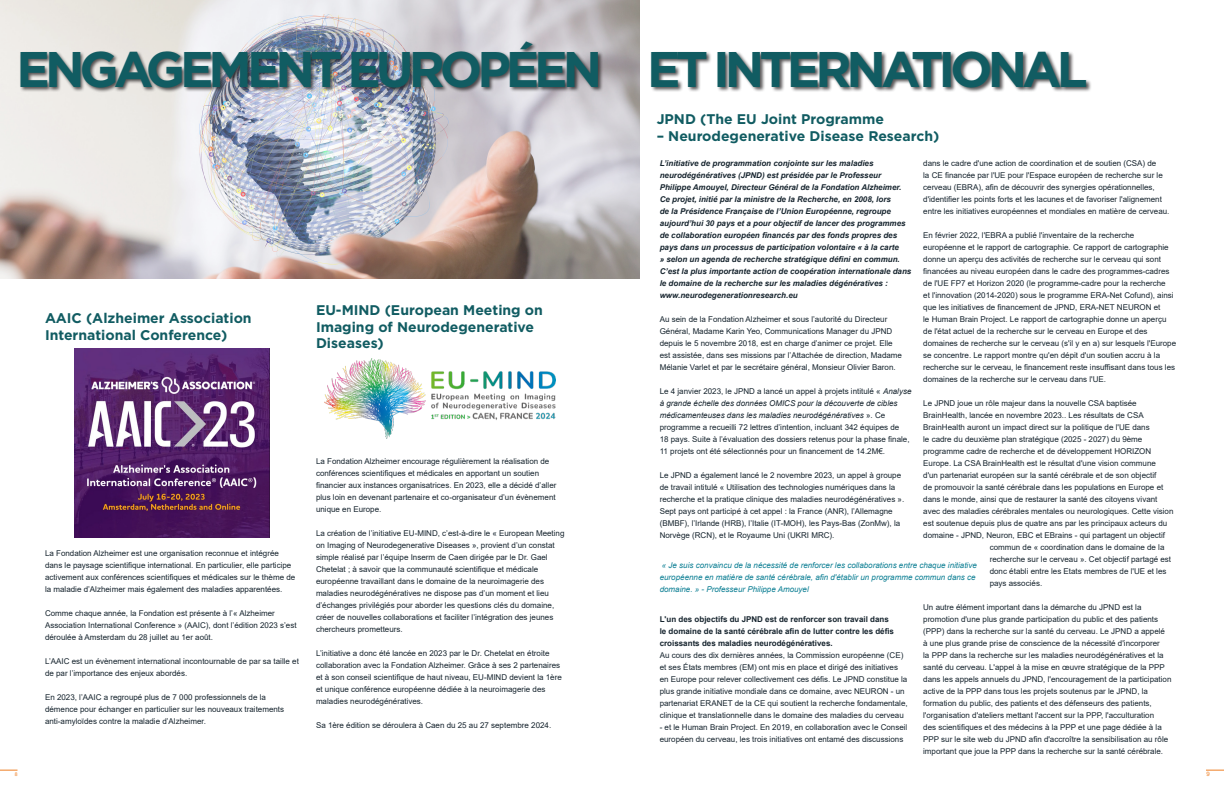
<style>
.page{position:relative;width:1224px;height:792px;background:#fff}
.page>*{position:absolute;margin:0;border:0;box-sizing:border-box;transform-origin:0 0}
.t1{font:700 50px "Gotham";letter-spacing:-.1em;color:#115c62}
.t2{font:700 14px/16.8px "Gotham";color:#115c62}
.Body_Text{font:8px/12px "Arial";color:#16242e}
.Body_Text-2{font:italic 700 8px/12px "Arial";color:#16242e}
.Body_Text-3{font:italic 8px/12px "Arial";color:#0b7e93}
.Body_Text-4{font:700 8px/12px "Arial";color:#16242e}
.t3{font:6px "Arial";color:#ee7e23}
.t4{font:5px "Arial";color:#ee7e23}
.s1{font-style:italic}
</style>
<div class="page">
<img style="left:0;top:0;width:640px;height:278px">
<img style="left:75px;top:348px;width:194px;height:189px">
<img style="left:325px;top:358px;width:231px;height:80px">
<svg style="left:0;top:770px;width:18px;height:1px"></svg>
<svg style="left:1206px;top:770px;width:18px;height:1px"></svg>
<div style="left:20px;top:41px;width:1072px;height:52px;background:#231f20;opacity:.75"></div>
<p class="t1" style="left:16px;top:36px;width:1073px">ENGAGEMENT EUROPÉEN ET INTERNATIONAL</p>
<p class="t2" style="left:45px;top:310px;width:208px">AAIC (Alzheimer Association</p>
<p class="t2" style="left:45px;top:327px;width:184px">International Conference)</p>
<p class="t2" style="left:316px;top:301px;width:228px">EU-MIND (European Meeting on<br>Imaging of Neurodegenerative<br>Diseases)</p>
<p class="Body_Text" style="left:45px;top:547px;width:252px">La Fondation Alzheimer est une organisation reconnue et intégrée dans le paysage scientifique international. En particulier, elle participe activement aux conférences scientifiques et médicales sur le thème de la maladie d’Alzheimer mais également des maladies apparentées.</p>
<p class="Body_Text" style="left:45px;top:607px;width:253px">Comme chaque année, la Fondation est présente à l’« Alzheimer<br>Association International Conference » (AAIC), dont l’édition 2023 s’est déroulée à Amsterdam du 28 juillet au 1er août.</p>
<p class="Body_Text" style="left:45px;top:655px;width:255px">L’AAIC est un évènement international incontournable de par sa taille et de par l’importance des enjeux abordés.</p>
<p class="Body_Text" style="left:45px;top:691px;width:241px">En 2023, l’AAIC a regroupé plus de 7 000 professionnels de la démence pour échanger en particulier sur les nouveaux traitements anti-amyloïdes contre la maladie d’Alzheimer.</p>
<p class="Body_Text" style="left:316px;top:455px;width:242px">La Fondation Alzheimer encourage régulièrement la réalisation de conférences scientifiques et médicales en apportant un soutien financier aux instances organisatrices. En 2023, elle a décidé d’aller plus loin en devenant partenaire et co-organisateur d’un évènement unique en Europe.</p>
<p class="Body_Text" style="left:316px;top:527px;width:250px">La création de l’initiative EU-MIND, c’est-à-dire le « European Meeting on Imaging of Neurodegenerative Diseases », provient d’un constat simple réalisé par l’équipe Inserm de Caen dirigée par le Dr. Gael Chetelat ; à savoir que la communauté scientifique et médicale européenne travaillant dans le domaine de la neuroimagerie des maladies neurodégénératives ne dispose pas d’un moment et lieu d’échanges privilégiés pour aborder les questions clés du domaine, créer de nouvelles collaborations et faciliter l’intégration des jeunes chercheurs prometteurs.</p>
<p class="Body_Text" style="left:316px;top:647px;width:247px">L’initiative a donc été lancée en 2023 par le Dr. Chetelat en étroite collaboration avec la Fondation Alzheimer. Grâce à ses 2 partenaires et à son conseil scientifique de haut niveau, EU-MIND devient la 1ère et unique conférence européenne dédiée à la neuroimagerie des maladies neurodégénératives.</p>
<p class="Body_Text" style="left:316px;top:719px;width:237px">Sa 1ère édition se déroulera à Caen du 25 au 27 septembre 2024.</p>
<p class="t2" style="left:657px;top:111px;width:229px">JPND (The EU Joint Programme</p>
<p class="t2" style="left:657px;top:127px;width:284px">– Neurodegenerative Disease Research)</p>
<p class="Body_Text" style="left:923px;top:157px;width:248px">dans le cadre d'une action de coordination et de soutien (CSA) de<br>la CE financée par l'UE pour l'Espace européen de recherche sur le cerveau (EBRA), afin de découvrir des synergies opérationnelles, d'identifier les points forts et les lacunes et de favoriser l'alignement entre les initiatives européennes et mondiales en matière de cerveau.</p>
<p class="Body_Text" style="left:923px;top:229px;width:254px">En février 2022, l'EBRA a publié l'inventaire de la recherche européenne et le rapport de cartographie. Ce rapport de cartographie donne un aperçu des activités de recherche sur le cerveau qui sont financées au niveau européen dans le cadre des programmes-cadres de l'UE FP7 et Horizon 2020 (le programme-cadre pour la recherche<br>et l'innovation (2014-2020) sous le programme ERA-Net Cofund), ainsi que les initiatives de financement de JPND, ERA-NET NEURON et<br>le Human Brain Project. Le rapport de cartographie donne un aperçu de l'état actuel de la recherche sur le cerveau en Europe et des domaines de recherche sur le cerveau (s'il y en a) sur lesquels l'Europe se concentre. Le rapport montre qu'en dépit d'un soutien accru à la recherche sur le cerveau, le financement reste insuffisant dans tous les domaines de la recherche sur le cerveau dans l'UE.</p>
<p class="Body_Text" style="left:923px;top:397px;width:215px">Le JPND joue un rôle majeur dans la nouvelle CSA baptisée</p>
<p class="Body_Text" style="left:923px;top:409px;width:222px">BrainHealth, lancée en novembre 2023.. Les résultats de CSA</p>
<p class="Body_Text" style="left:923px;top:421px;width:228px">BrainHealth auront un impact direct sur la politique de l'UE dans</p>
<p class="Body_Text" style="left:923px;top:433px;width:221px">le cadre du deuxième plan stratégique (2025 - 2027) du 9ème</p>
<p class="Body_Text" style="left:923px;top:445px;width:230px">programme cadre de recherche et de développement HORIZON</p>
<p class="Body_Text" style="left:923px;top:457px;width:234px">Europe. La CSA BrainHealth est le résultat d'une vision commune</p>
<p class="Body_Text" style="left:923px;top:469px;width:235px">d'un partenariat européen sur la santé cérébrale et de son objectif</p>
<p class="Body_Text" style="left:923px;top:481px;width:242px">de promouvoir la santé cérébrale dans les populations en Europe et</p>
<p class="Body_Text" style="left:923px;top:493px;width:236px">dans le monde, ainsi que de restaurer la santé des citoyens vivant</p>
<p class="Body_Text" style="left:923px;top:505px;width:252px">avec des maladies cérébrales mentales ou neurologiques. Cette vision</p>
<p class="Body_Text" style="left:923px;top:517px;width:246px">est soutenue depuis plus de quatre ans par les principaux acteurs du</p>
<p class="Body_Text" style="left:923px;top:529px;width:243px">domaine - JPND, Neuron, EBC et EBrains - qui partagent un objectif</p>
<p class="Body_Text" style="left:990px;top:541px;width:176px">commun de « coordination dans le domaine de la</p>
<p class="Body_Text" style="left:990px;top:553px;width:183px">recherche sur le cerveau ». Cet objectif partagé est</p>
<p class="Body_Text" style="left:990px;top:565px;width:178px">donc établi entre les Etats membres de l'UE et les</p>
<p class="Body_Text" style="left:990px;top:577px;width:54px">pays associés.</p>
<p class="Body_Text" style="left:923px;top:601px;width:250px">Un autre élément important dans la démarche du JPND est la promotion d'une plus grande participation du public et des patients (PPP) dans la recherche sur la santé du cerveau. Le JPND a appelé à une plus grande prise de conscience de la nécessité d'incorporer<br>la PPP dans la recherche sur les maladies neurodégénératives et la santé du cerveau. L'appel à la mise en œuvre stratégique de la PPP dans les appels annuels du JPND, l'encouragement de la participation active de la PPP dans tous les projets soutenus par le JPND, la formation du public, des patients et des défenseurs des patients, l'organisation d'ateliers mettant l'accent sur la PPP, l'acculturation<br>des scientifiques et des médecins à la PPP et une page dédiée à la PPP sur le site web du JPND afin d'accroître la sensibilisation au rôle important que joue la PPP dans la recherche sur la santé cérébrale.</p>
<p class="Body_Text-2" style="left:660px;top:157px;width:253px">L’initiative de programmation conjointe sur les maladies neurodégénératives (JPND) est présidée par le Professeur Philippe Amouyel, Directeur Général de la Fondation Alzheimer.<br>Ce projet, initié par la ministre de la Recherche, en 2008, lors<br>de la Présidence Française de l’Union Européenne, regroupe aujourd’hui 30 pays et a pour objectif de lancer des programmes de collaboration européen financés par des fonds propres des pays dans un processus de participation volontaire « à la carte<br>» selon un agenda de recherche stratégique défini en commun.<br>C’est la plus importante action de coopération internationale dans le domaine de la recherche sur les maladies dégénératives :</p>
<p class="Body_Text-2" style="left:660px;top:289px;width:139px">www.neurodegenerationresearch.eu</p>
<p class="Body_Text" style="left:660px;top:313px;width:244px">Au sein de la Fondation Alzheimer et sous l’autorité du Directeur Général, Madame Karin Yeo, Communications Manager du JPND depuis le 5 novembre 2018, est en charge d’animer ce projet. Elle est assistée, dans ses missions par l’Attachée de direction, Madame Mélanie Varlet et par le secrétaire général, Monsieur Olivier Baron.</p>
<p class="Body_Text" style="left:660px;top:385px;width:253px">Le 4 janvier 2023, le JPND a lancé un appel à projets intitulé « <span class="s1">Analyse à grande échelle des données OMICS pour la découverte de cibles médicamenteuses dans les maladies neurodégénératives</span> ». Ce programme a recueilli 72 lettres d’intention, incluant 342 équipes de<br>18 pays. Suite à l’évaluation des dossiers retenus pour la phase finale, 11 projets ont été sélectionnés pour un financement de 14.2M€.</p>
<p class="Body_Text" style="left:660px;top:469px;width:246px">Le JPND a également lancé le 2 novembre 2023, un appel à groupe de travail intitulé « Utilisation des technologies numériques dans la recherche et la pratique clinique des maladies neurodégénératives ».<br>Sept pays ont participé à cet appel : la France (ANR), l’Allemagne (BMBF), l’Irlande (HRB), l’Italie (IT-MOH), les Pays-Bas (ZonMw), la Norvège (RCN), et le Royaume Uni (UKRI MRC).</p>
<p class="Body_Text-3" style="left:660px;top:559px;width:319px">« Je suis convaincu de la nécessité de renforcer les collaborations entre chaque initiative européenne en matière de santé cérébrale, afin d'établir un programme commun dans ce domaine. » - Professeur Philippe Amouyel</p>
<p class="Body_Text-4" style="left:660px;top:613px;width:236px">L'un des objectifs du JPND est de renforcer son travail dans le domaine de la santé cérébrale afin de lutter contre les défis croissants des maladies neurodégénératives.</p>
<p class="Body_Text" style="left:660px;top:649px;width:249px">Au cours des dix dernières années, la Commission européenne (CE) et ses États membres (EM) ont mis en place et dirigé des initiatives en Europe pour relever collectivement ces défis. Le JPND constitue la plus grande initiative mondiale dans ce domaine, avec NEURON - un partenariat ERANET de la CE qui soutient la recherche fondamentale, clinique et translationnelle dans le domaine des maladies du cerveau</p>
<p class="Body_Text" style="left:660px;top:721px;width:249px">- et le Human Brain Project. En 2019, en collaboration avec le Conseil européen du cerveau, les trois initiatives ont entamé des discussions</p>
<p class="t4" style="left:15px;top:771px;width:4px">8</p>
<p class="t3" style="left:1207px;top:770px;width:5px">9</p>
</div>
